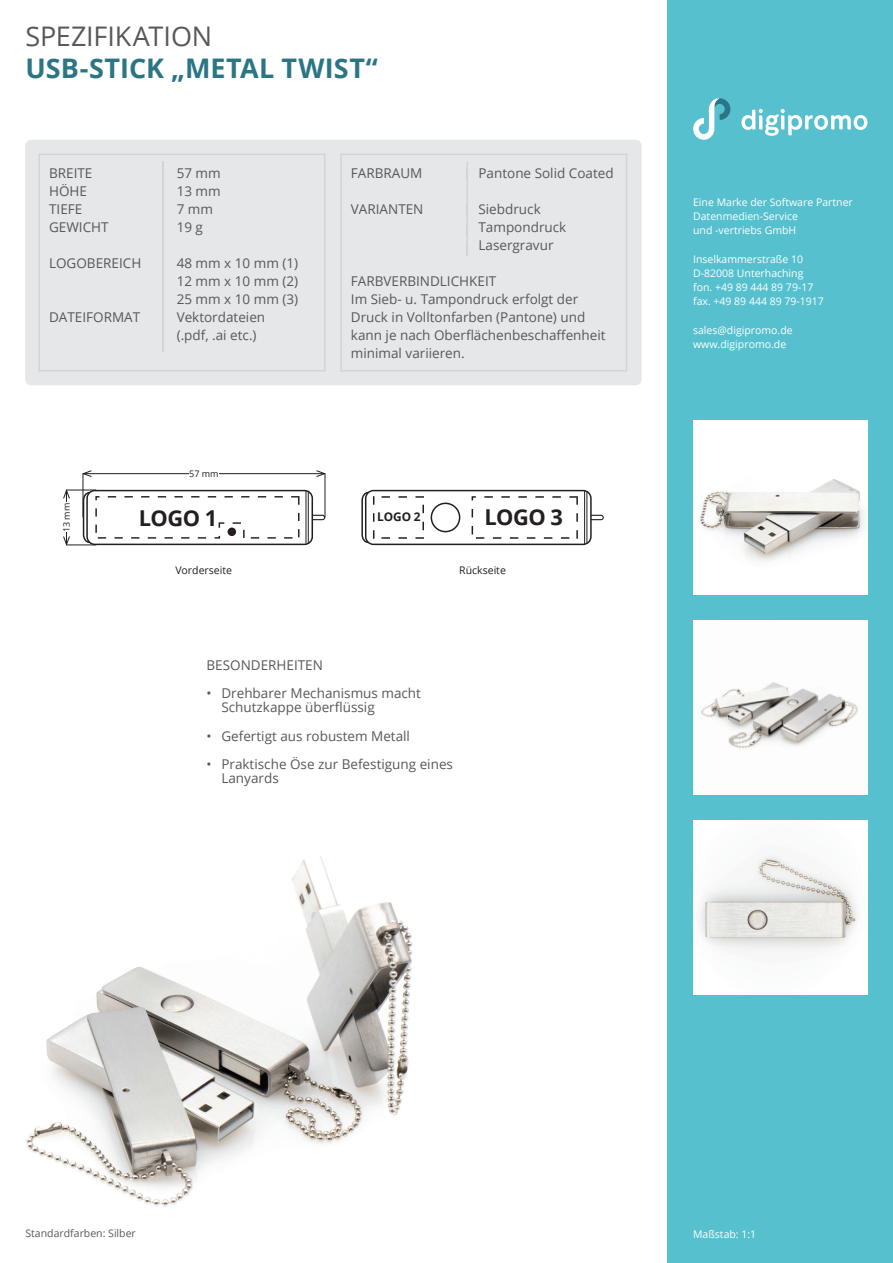
<style>
.page{position:relative;width:893px;height:1263px;background:#fff}
.page>*{position:absolute;margin:0;border:0;box-sizing:border-box;transform-origin:0 0}
.t1{font:700 27px "Open Sans";letter-spacing:.005em;color:#2b7585}
.t2{font:27px "Open Sans";letter-spacing:-.005em;color:#57585a}
.t3{font:700 21.9px "Open Sans";letter-spacing:-.025em;color:#231f20}
.t4{font:13.5px/18px "Open Sans";color:#57585a}
.t5{font:13.5px/18px "Open Sans";color:#535355}
.t6{font:700 12px "Open Sans";color:#231f20}
.t7{font:10.5px/14.2px "Open Sans";color:#fff}
.t8{font:10.5px "Open Sans";color:#57585a}
.t9{font:10.5px "Open Sans";color:#231f20}
.t10{font:9px "Open Sans";color:#231f20}
</style>
<div class="page">
<div style="left:668px;top:0;width:225px;height:1263px;background:#56c0ce"></div>
<div style="left:31px;top:146px;width:605px;height:233px;background:#e6e7e9"></div>
<div style="left:25px;top:140px;width:617px;height:245px;border:12px solid #e6e7e9"></div>
<svg style="left:340px;top:154px;width:287px;height:218px"></svg>
<svg style="left:38px;top:154px;width:287px;height:218px"></svg>
<hr style="left:163px;top:161px;width:1px;height:191px;background:#d3d4d6">
<hr style="left:466px;top:178px;width:2px;height:26px;background:#d3d4d6">
<svg style="left:466px;top:161px;width:2px;height:17px"></svg>
<svg style="left:466px;top:204px;width:2px;height:52px"></svg>
<img style="left:26px;top:856px;width:387px;height:351px">
<svg style="left:741px;top:109px;width:126px;height:27px"></svg>
<svg style="left:693px;top:98px;width:38px;height:42px"></svg>
<svg style="left:361px;top:490px;width:243px;height:55px"></svg>
<hr style="left:83px;top:473px;width:242px;height:1px;background:#231f20">
<svg style="left:82px;top:470px;width:10px;height:7px"></svg>
<svg style="left:316px;top:470px;width:10px;height:7px"></svg>
<div style="left:189px;top:470px;width:30px;height:7px;background:#fff"></div>
<hr style="left:83px;top:474px;width:1px;height:43px;background:#231f20">
<hr style="left:325px;top:474px;width:1px;height:43px;background:#231f20">
<hr style="left:66px;top:490px;width:1px;height:55px;background:#231f20">
<svg style="left:63px;top:536px;width:7px;height:9px"></svg>
<svg style="left:63px;top:489px;width:7px;height:10px"></svg>
<div style="left:63px;top:503px;width:7px;height:29px;background:#fff"></div>
<hr style="left:66px;top:490px;width:30px;height:1px;background:#231f20">
<hr style="left:66px;top:545px;width:30px;height:1px;background:#231f20">
<svg style="left:83px;top:490px;width:242px;height:55px"></svg>
<img style="left:693px;top:820px;width:174px;height:174px">
<img style="left:693px;top:620px;width:174px;height:175px">
<img style="left:693px;top:420px;width:174px;height:175px">
<h1 class="t2" style="left:26px;top:18px;width:188px">SPEZIFIKATION</h1>
<h1 class="t1" style="left:26px;top:49px;width:354px">USB-STICK „METAL TWIST“</h1>
<p class="t4" style="left:49px;top:164px;width:45px">BREITE</p>
<p class="t4" style="left:177px;top:164px;width:46px">57 mm</p>
<p class="t4" style="left:49px;top:182px;width:39px">HÖHE</p>
<p class="t4" style="left:177px;top:182px;width:46px">13 mm</p>
<p class="t4" style="left:49px;top:200px;width:35px">TIEFE</p>
<p class="t4" style="left:177px;top:200px;width:38px">7 mm</p>
<p class="t4" style="left:49px;top:218px;width:61px">GEWICHT</p>
<p class="t4" style="left:177px;top:218px;width:28px">19 g</p>
<p class="t4" style="left:49px;top:254px;width:94px">LOGOBEREICH</p>
<p class="t4" style="left:177px;top:254px;width:123px;text-align:justify">48 mm x 10 mm (1)<br>12 mm x 10 mm (2)<br>25 mm x 10 mm (3)</p>
<p class="t4" style="left:49px;top:308px;width:93px">DATEIFORMAT</p>
<p class="t4" style="left:177px;top:308px;width:90px">Vektordateien (.pdf, .ai etc.)</p>
<p class="t10" style="left:189px;top:468px;width:31px">57 mm</p>
<p class="t10" style="left:61px;top:532px;width:31px;rotate:-90deg">13 mm</p>
<h2 class="t3" style="left:139px;top:503px;width:80px">LOGO 1</h2>
<p class="t5" style="left:351px;top:164px;width:73px">FARBRAUM</p>
<p class="t5" style="left:478px;top:164px;width:137px">Pantone Solid Coated</p>
<p class="t5" style="left:351px;top:200px;width:74px">VARIANTEN</p>
<p class="t5" style="left:478px;top:200px;width:89px">Siebdruck<br>Tampondruck<br>Lasergravur</p>
<p class="t4" style="left:351px;top:272px;width:256px">FARBVERBINDLICHKEIT<br>Im Sieb- u. Tampondruck erfolgt der<br>Druck in Volltonfarben (Pantone) und kann je nach Oberflächenbeschaffenheit minimal variieren.</p>
<p class="t6" style="left:377px;top:508px;width:45px">LOGO 2</p>
<h2 class="t3" style="left:484px;top:502px;width:80px">LOGO 3</h2>
<p class="t9" style="left:175px;top:563px;width:58px">Vorderseite</p>
<p class="t9" style="left:459px;top:563px;width:48px">Rückseite</p>
<p class="t4" style="left:207px;top:655px;width:118px">BESONDERHEITEN</p>
<p class="t4" style="left:221px;top:686px;width:201px;line-height:14.2px;text-indent:-15px">• Drehbarer Mechanismus macht<br>Schutzkappe überflüssig</p>
<p class="t4" style="left:207px;top:726px;width:205px">• Gefertigt aus robustem Metall</p>
<p class="t4" style="left:221px;top:756px;width:233px;line-height:14.2px;text-indent:-15px">• Praktische Öse zur Befestigung eines<br>Lanyards</p>
<p class="t7" style="left:693px;top:195px;width:161px">Eine Marke der Software Partner<br>Datenmedien-Service<br>und -vertriebs GmbH</p>
<p class="t7" style="left:693px;top:252px;width:132px">Inselkammerstraße 10<br>D-82008 Unterhaching fon. +49 89 444 89 79-17 fax. +49 89 444 89 79-1917</p>
<p class="t7" style="left:693px;top:322px;width:101px">sales@digipromo.de www.digipromo.de</p>
<p class="t8" style="left:26px;top:1226px;width:112px">Standardfarben: Silber</p>
<p class="t7" style="left:693px;top:1226px;width:65px">Maßstab: 1:1</p>
</div>
